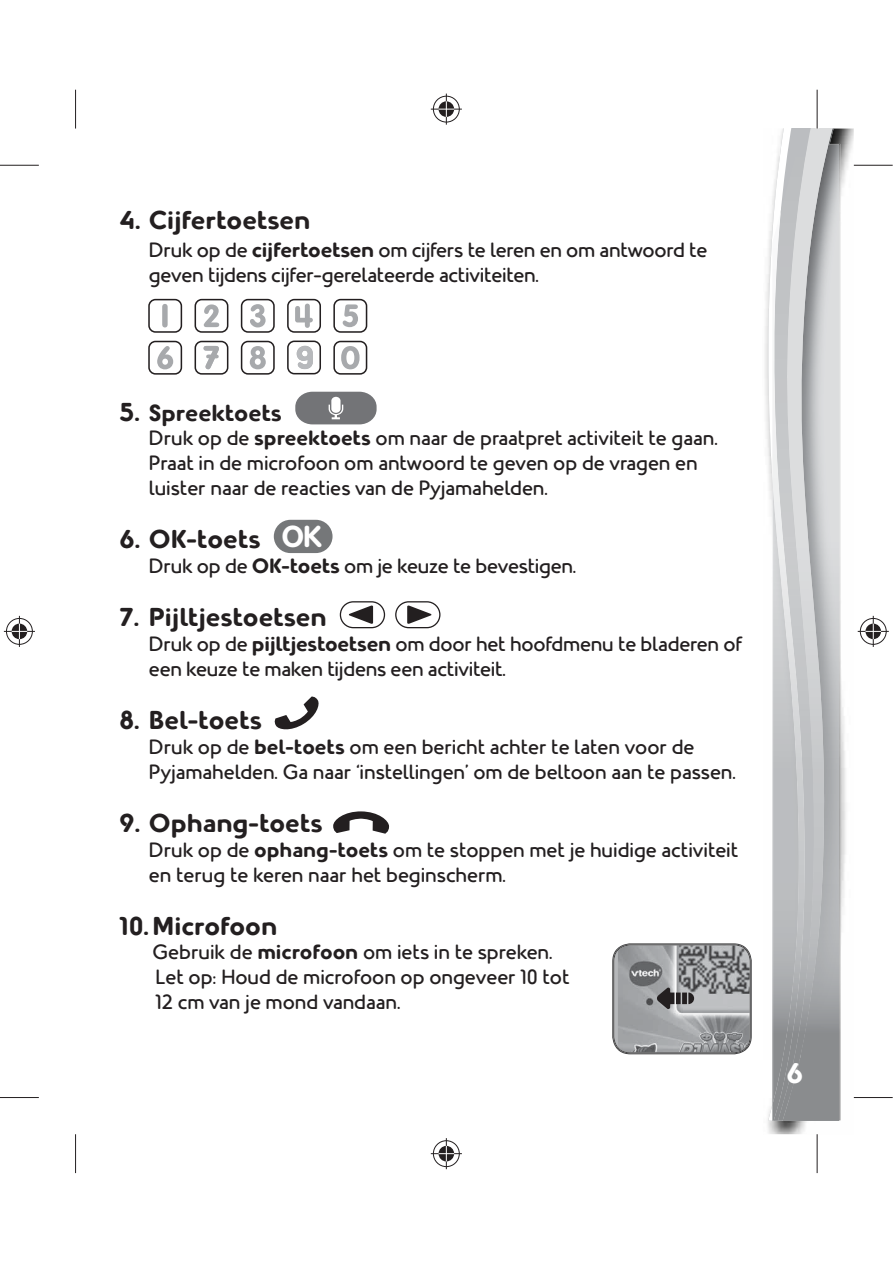
<style>
.page{position:relative;width:893px;height:1263px;background:#fff}
.page>*{position:absolute;margin:0;border:0;box-sizing:border-box;transform-origin:0 0}
.t1{font:700 29.85px "VAG Rounded";color:#fff}
.t2{font:700 28.5px "Helvetica";color:#fff}
.t3{font:700 25.95px "PJ Masks";color:#231f20}
.t4{font:700 23.25px "PJ Masks";color:#231f20}
.t5{font:20.7px/24.9px "PJ Masks";color:#231f20}
.s1{font-weight:700}
.s2{font-size:25.95px}
.s3{font-family:"PJ Masks";font-size:23.25px}
.s4{font-family:"PJ Masks"}
</style>
<div class="page">
<img style="left:765px;top:129px;width:89px;height:1005px">
<svg style="left:824px;top:129px;width:24px;height:992px"></svg>
<svg style="left:768px;top:129px;width:48px;height:992px"></svg>
<img style="left:816px;top:144px;width:23px;height:977px">
<img style="left:772px;top:144px;width:44px;height:977px">
<img style="left:772px;top:211px;width:35px;height:910px">
<div style="left:756px;top:1060px;width:16px;height:38px;background:#fff"></div>
<svg style="left:333px;top:811px;width:56px;height:23px"></svg>
<svg style="left:339px;top:601px;width:46px;height:28px"></svg>
<div style="left:340px;top:601px;width:45px;height:27px;border:1px solid #231f20;border-radius:13px"></div>
<svg style="left:348px;top:605px;width:25px;height:19px"></svg>
<svg style="left:395px;top:601px;width:46px;height:28px"></svg>
<div style="left:395px;top:601px;width:45px;height:27px;border:1px solid #231f20;border-radius:13px"></div>
<svg style="left:407px;top:605px;width:25px;height:19px"></svg>
<svg style="left:295px;top:392px;width:82px;height:32px;background:#89898c"></svg>
<div style="left:274px;top:520px;width:58px;height:33px;background:#757779;border-radius:17px"></div>
<div style="left:195px;top:299px;width:33px;height:34px;border:2px solid #231f20;border-radius:6px"></div>
<svg style="left:204px;top:304px;width:15px;height:23px"></svg>
<div style="left:241px;top:299px;width:34px;height:34px;border:2px solid #231f20;border-radius:6px"></div>
<svg style="left:250px;top:304px;width:16px;height:23px"></svg>
<div style="left:333px;top:299px;width:34px;height:34px;border:2px solid #231f20;border-radius:6px"></div>
<svg style="left:343px;top:304px;width:15px;height:23px"></svg>
<div style="left:148px;top:299px;width:34px;height:34px;border:2px solid #231f20;border-radius:6px"></div>
<div style="left:287px;top:299px;width:34px;height:34px;border:2px solid #231f20;border-radius:6px"></div>
<div style="left:148px;top:341px;width:34px;height:34px;border:2px solid #231f20;border-radius:6px"></div>
<svg style="left:157px;top:346px;width:16px;height:23px"></svg>
<div style="left:195px;top:341px;width:33px;height:34px;border:2px solid #231f20;border-radius:6px"></div>
<div style="left:241px;top:341px;width:34px;height:34px;border:2px solid #231f20;border-radius:6px"></div>
<svg style="left:250px;top:346px;width:16px;height:23px"></svg>
<div style="left:287px;top:341px;width:34px;height:33px;border:2px solid #231f20;border-radius:6px"></div>
<div style="left:333px;top:341px;width:34px;height:34px;border:2px solid #231f20;border-radius:6px"></div>
<svg style="left:341px;top:346px;width:18px;height:23px"></svg>
<svg style="left:204px;top:346px;width:15px;height:23px"></svg>
<svg style="left:297px;top:346px;width:16px;height:23px"></svg>
<svg style="left:162px;top:304px;width:6px;height:23px"></svg>
<svg style="left:295px;top:304px;width:18px;height:24px"></svg>
<svg style="left:274px;top:696px;width:45px;height:34px"></svg>
<svg style="left:612px;top:943px;width:140px;height:111px;background:#989a9c"></svg>
<svg style="left:815px;top:90px;width:4px;height:39px"></svg>
<svg style="left:816px;top:1134px;width:1px;height:39px"></svg>
<hr style="left:0;top:165px;width:39px;height:1px;background:#231f20">
<hr style="left:854px;top:165px;width:39px;height:1px;background:#231f20">
<hr style="left:0;top:1097px;width:39px;height:1px;background:#231f20">
<hr style="left:854px;top:1097px;width:39px;height:1px;background:#231f20">
<hr style="left:75px;top:90px;width:1px;height:39px;background:#231f20">
<hr style="left:75px;top:1134px;width:1px;height:39px;background:#231f20">
<hr style="left:817px;top:90px;width:1px;height:39px;background:#231f20">
<hr style="left:817px;top:1134px;width:1px;height:39px;background:#231f20">
<div style="left:432px;top:95px;width:29px;height:29px;border:3px solid #fff;border-radius:50%"></div>
<hr style="left:431px;top:108px;width:31px;height:3px;background:#fff">
<hr style="left:445px;top:94px;width:3px;height:31px;background:#fff">
<div style="left:437px;top:100px;width:19px;height:19px;border:3px solid #fff;border-radius:50%"></div>
<div style="left:433px;top:96px;width:27px;height:26px;border:1px solid #231f20;border-radius:50%"></div>
<hr style="left:431px;top:109px;width:31px;height:1px;background:#231f20">
<hr style="left:446px;top:94px;width:1px;height:31px;background:#231f20">
<svg style="left:438px;top:101px;width:16px;height:16px"></svg>
<div style="left:432px;top:1139px;width:29px;height:29px;border:3px solid #fff;border-radius:50%"></div>
<hr style="left:431px;top:1152px;width:31px;height:3px;background:#fff">
<hr style="left:445px;top:1138px;width:3px;height:31px;background:#fff">
<div style="left:437px;top:1144px;width:19px;height:19px;border:3px solid #fff;border-radius:50%"></div>
<div style="left:433px;top:1140px;width:27px;height:27px;border:1px solid #231f20;border-radius:50%"></div>
<hr style="left:431px;top:1153px;width:31px;height:1px;background:#231f20">
<hr style="left:446px;top:1138px;width:1px;height:31px;background:#231f20">
<svg style="left:438px;top:1146px;width:16px;height:15px"></svg>
<div style="left:5px;top:617px;width:29px;height:29px;border:3px solid #fff;border-radius:50%"></div>
<hr style="left:4px;top:630px;width:31px;height:3px;background:#fff">
<hr style="left:18px;top:616px;width:3px;height:31px;background:#fff">
<div style="left:10px;top:622px;width:19px;height:19px;border:3px solid #fff;border-radius:50%"></div>
<div style="left:6px;top:618px;width:27px;height:27px;border:1px solid #231f20;border-radius:50%"></div>
<hr style="left:4px;top:631px;width:31px;height:1px;background:#231f20">
<hr style="left:19px;top:616px;width:1px;height:31px;background:#231f20">
<svg style="left:12px;top:624px;width:15px;height:15px"></svg>
<div style="left:859px;top:617px;width:29px;height:29px;border:3px solid #fff;border-radius:50%"></div>
<hr style="left:858px;top:630px;width:31px;height:3px;background:#fff">
<svg style="left:871px;top:616px;width:4px;height:31px"></svg>
<div style="left:864px;top:622px;width:18px;height:19px;border:3px solid #fff;border-radius:50%"></div>
<div style="left:860px;top:618px;width:26px;height:27px;border:1px solid #231f20;border-radius:50%"></div>
<hr style="left:858px;top:631px;width:31px;height:1px;background:#231f20">
<hr style="left:873px;top:616px;width:1px;height:31px;background:#231f20">
<svg style="left:865px;top:624px;width:16px;height:15px"></svg>
<p class="t3" style="left:120px;top:210px;width:192px">4. Cijfertoetsen</p>
<p class="t5" style="left:149px;top:239px;width:560px">Druk op de <span class="s1">cijfertoetsen</span> om cijfers te leren en om antwoord te geven tijdens cijfer-gerelateerde activiteiten.</p>
<p class="t4" style="left:120px;top:404px;width:164px"><span class="s2">5.</span> Spreektoets</p>
<p class="t5" style="left:149px;top:428px;width:570px">Druk op de <span class="s1">spreektoets</span> om naar de praatpret activiteit te gaan.<br>Praat in de microfoon om antwoord te geven op de vragen en luister naar de reacties van de Pyjamahelden.</p>
<p class="t3" style="left:120px;top:530px;width:142px">6. OK-toets</p>
<p class="t5" style="left:149px;top:556px;width:429px">Druk op de <span class="s1">OK-toets</span> om je keuze te bevestigen.</p>
<p class="t3" style="left:120px;top:608px;width:208px">7. Pijltjestoetsen</p>
<p class="t5" style="left:149px;top:634px;width:594px">Druk op de <span class="s1">pijltjestoetsen</span> om door het hoofdmenu te bladeren of een keuze te maken tijdens een activiteit.</p>
<p class="t3" style="left:120px;top:710px;width:144px">8. Bel-toets</p>
<p class="t5" style="left:149px;top:736px;width:588px">Druk op de <span class="s1">bel-toets</span> om een bericht achter te laten voor de<br>Pyjamahelden. Ga naar ‘instellingen’ om de beltoon aan te passen.</p>
<p class="t3" style="left:120px;top:813px;width:204px">9. Ophang-toets</p>
<p class="t5" style="left:149px;top:839px;width:591px">Druk op de <span class="s1">ophang-toets</span> om te stoppen met je huidige activiteit en terug te keren naar het beginscherm.</p>
<p class="t3" style="left:120px;top:916px;width:159px">10. Microfoon</p>
<p class="t5" style="left:153px;top:942px;width:418px">Gebruik de <span class="s1">microfoon</span> om iets in te spreken.<br>Let op: Houd de microfoon op ongeveer 10 tot<br>12 cm van je mond vandaan.</p>
<h1 class="t1" style="left:282px;top:524px;width:41px">OK</h1>
<h2 class="t2" style="left:787px;top:1048px;width:26px">6 <span class="s3">6</span><span class="s4">6</span></h2>
</div>
